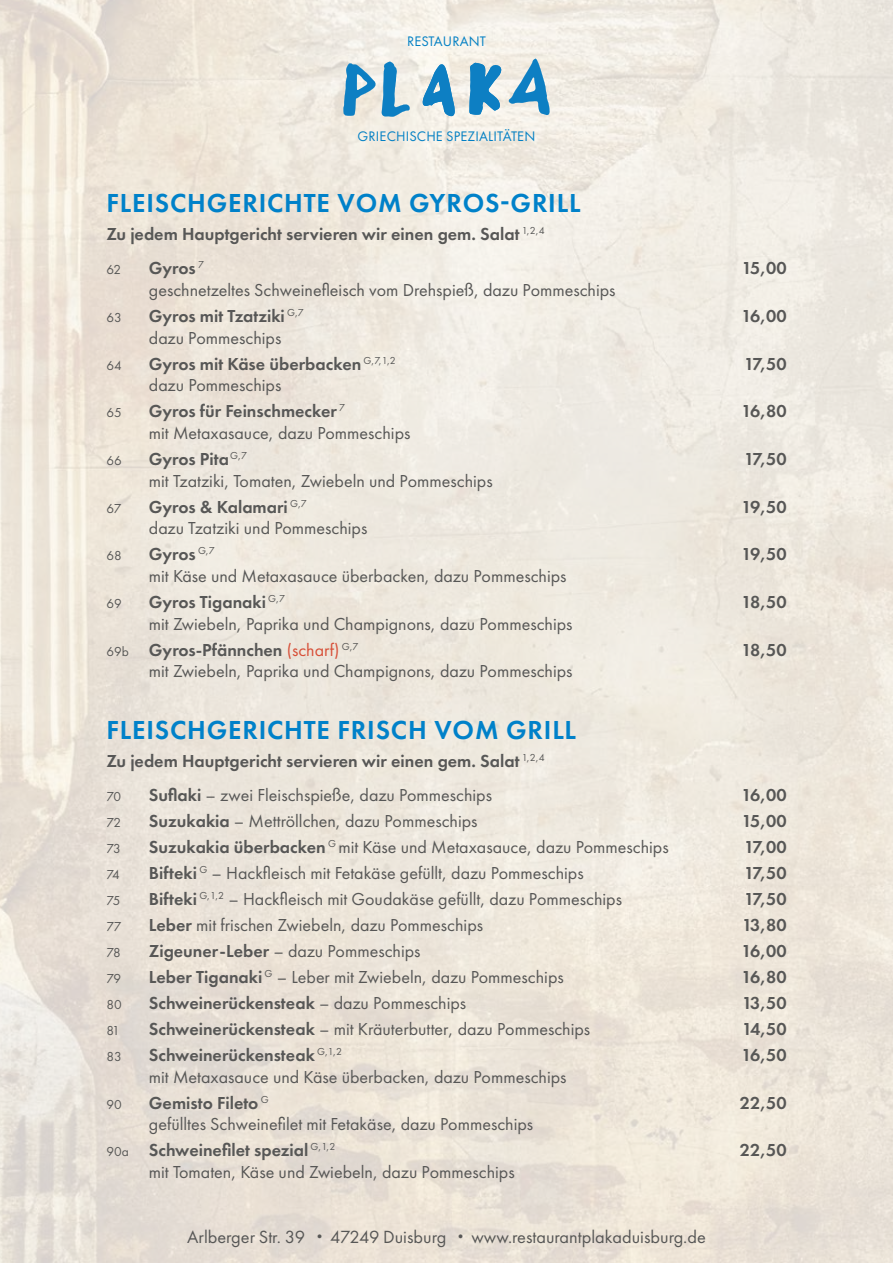
<style>
.page{position:relative;width:893px;height:1263px;background:#fff}
.page>*{position:absolute;margin:0;border:0;box-sizing:border-box;transform-origin:0 0}
.t1{font:600 27px "Futura PT";letter-spacing:.03em;color:#0081c9}
.t2{font:18.3px "Futura PT";color:#575756}
.t3{font:18px/26px "Futura PT";color:#575756}
.t4{font:600 18px "Futura PT";color:#575756}
.t5{font:14.25px "Futura PT";letter-spacing:.01em;color:#0380c4}
.t6{font:13.5px "Futura PT";letter-spacing:-.02em;color:#575756}
.s1{font-size:13.5px}
.s2{font-weight:600}
.s3{color:#d74f38}
.s4{font-weight:400}
.s5{font-size:13.65px}
</style>
<div class="page">
<svg style="left:509px;top:59px;width:41px;height:56px"></svg>
<svg style="left:423px;top:64px;width:32px;height:53px"></svg>
<svg style="left:343px;top:62px;width:67px;height:55px"></svg>
<svg style="left:469px;top:63px;width:32px;height:52px"></svg>
<p class="t5" style="left:407px;top:33px;width:80px">RESTAURANT</p>
<p class="t5" style="left:358px;top:128px;width:179px">GRIECHISCHE SPEZIALITÄTEN</p>
<h1 class="t1" style="left:106px;top:186px;width:476px">FLEISCHGERICHTE VOM GYROS-GRILL</h1>
<p class="t4" style="left:106px;top:222px;width:440px">Zu jedem Hauptgericht servieren wir einen gem. Salat <sup>1,2,4</sup></p>
<p class="t6" style="left:106px;top:262px;width:16px">62</p>
<p class="t4" style="left:149px;top:257px;width:57px">Gyros <sup>7</sup></p>
<p class="t4" style="left:742px;top:257px;width:46px">15,00</p>
<p class="t3" style="left:149px;top:277px;width:468px">geschnetzeltes Schweinefleisch vom Drehspieß, dazu Pommeschips</p>
<p class="t6" style="left:106px;top:309px;width:17px">63</p>
<p class="t4" style="left:149px;top:305px;width:157px">Gyros mit Tzatziki <sup>G,7</sup></p>
<p class="t4" style="left:742px;top:305px;width:47px">16,00</p>
<p class="t3" style="left:149px;top:324px;width:134px">dazu Pommeschips</p>
<p class="t6" style="left:106px;top:357px;width:17px">64</p>
<p class="t4" style="left:149px;top:352px;width:248px">Gyros mit Käse überbacken <sup>G,7,1,2</sup></p>
<p class="t4" style="left:744px;top:352px;width:44px">17,50</p>
<p class="t3" style="left:149px;top:372px;width:134px">dazu Pommeschips</p>
<p class="t6" style="left:106px;top:405px;width:17px">65</p>
<p class="t4" style="left:149px;top:400px;width:198px">Gyros für Feinschmecker <sup>7</sup></p>
<p class="t4" style="left:742px;top:400px;width:47px">16,80</p>
<p class="t3" style="left:149px;top:420px;width:263px">mit Metaxasauce, dazu Pommeschips</p>
<p class="t6" style="left:106px;top:452px;width:17px">66</p>
<p class="t4" style="left:149px;top:448px;width:100px">Gyros Pita<sup>G,7</sup></p>
<p class="t4" style="left:744px;top:448px;width:44px">17,50</p>
<p class="t3" style="left:149px;top:467px;width:345px">mit Tzatziki, Tomaten, Zwiebeln und Pommeschips</p>
<p class="t6" style="left:106px;top:500px;width:16px">67</p>
<p class="t4" style="left:149px;top:495px;width:159px">Gyros &amp; Kalamari <sup>G,7</sup></p>
<p class="t4" style="left:742px;top:495px;width:47px">19,50</p>
<p class="t3" style="left:149px;top:515px;width:220px">dazu Tzatziki und Pommeschips</p>
<p class="t6" style="left:106px;top:548px;width:17px">68</p>
<p class="t4" style="left:149px;top:543px;width:67px">Gyros <sup>G,7</sup></p>
<p class="t4" style="left:742px;top:543px;width:47px">19,50</p>
<p class="t3" style="left:149px;top:563px;width:419px">mit Käse und Metaxasauce überbacken, dazu Pommeschips</p>
<p class="t6" style="left:106px;top:595px;width:17px">69</p>
<p class="t4" style="left:149px;top:591px;width:138px">Gyros Tiganaki <sup>G,7</sup></p>
<p class="t4" style="left:742px;top:591px;width:47px">18,50</p>
<p class="t3" style="left:106px;top:610px;width:468px;text-indent:43px">mit Zwiebeln, Paprika und Champignons, dazu Pommeschips<br><span class="s1">69b</span> <span class="s2">Gyros-Pfännchen</span> <span class="s3">(scharf)</span> <sup>G,7</sup></p>
<p class="t4" style="left:742px;top:638px;width:47px">18,50</p>
<p class="t3" style="left:149px;top:658px;width:425px">mit Zwiebeln, Paprika und Champignons, dazu Pommeschips</p>
<h1 class="t1" style="left:106px;top:713px;width:471px">FLEISCHGERICHTE FRISCH VOM GRILL</h1>
<p class="t4" style="left:106px;top:749px;width:440px">Zu jedem Hauptgericht servieren wir einen gem. Salat <sup>1,2,4</sup></p>
<p class="t6" style="left:106px;top:789px;width:16px">70</p>
<p class="t3" style="left:149px;top:782px;width:345px"><span class="s2">Suflaki</span> – zwei Fleischspieße, dazu Pommeschips</p>
<p class="t4" style="left:742px;top:784px;width:47px">16,00</p>
<p class="t6" style="left:106px;top:815px;width:16px">72</p>
<p class="t3" style="left:149px;top:808px;width:330px"><span class="s2">Suzukakia</span> – Mettröllchen, dazu Pommeschips</p>
<p class="t4" style="left:742px;top:810px;width:46px">15,00</p>
<p class="t6" style="left:106px;top:841px;width:16px">73</p>
<p class="t3" style="left:149px;top:834px;width:521px"><span class="s2">Suzukakia überbacken</span> <sup>G</sup> mit Käse und Metaxasauce, dazu Pommeschips</p>
<p class="t4" style="left:744px;top:836px;width:44px">17,00</p>
<p class="t6" style="left:106px;top:867px;width:15px">74</p>
<p class="t3" style="left:149px;top:860px;width:436px"><span class="s2">Bifteki</span> <sup>G</sup> – Hackfleisch mit Fetakäse gefüllt, dazu Pommeschips</p>
<p class="t4" style="left:744px;top:862px;width:44px">17,50</p>
<p class="t6" style="left:106px;top:892px;width:16px">75</p>
<p class="t3" style="left:149px;top:886px;width:475px"><span class="s2">Bifteki</span> <sup>G,1,2</sup> – Hackfleisch mit Goudakäse gefüllt, dazu Pommeschips</p>
<p class="t4" style="left:744px;top:888px;width:44px">17,50</p>
<p class="t6" style="left:106px;top:918px;width:17px">77</p>
<p class="t3" style="left:149px;top:912px;width:336px"><span class="s2">Leber</span> mit frischen Zwiebeln, dazu Pommeschips</p>
<p class="t4" style="left:742px;top:914px;width:46px">13,80</p>
<p class="t6" style="left:106px;top:944px;width:16px">78</p>
<p class="t3" style="left:149px;top:938px;width:273px"><span class="s2">Zigeuner-Leber</span> – dazu Pommeschips</p>
<p class="t4" style="left:742px;top:940px;width:47px">16,00</p>
<p class="t6" style="left:106px;top:970px;width:16px">79</p>
<p class="t3" style="left:149px;top:964px;width:416px"><span class="s2">Leber Tiganaki</span> <sup>G</sup> – Leber mit Zwiebeln, dazu Pommeschips</p>
<p class="t4" style="left:742px;top:966px;width:47px">16,80</p>
<p class="t6" style="left:106px;top:996px;width:17px">80</p>
<p class="t4" style="left:149px;top:992px;width:319px">Schweinerückensteak <span class="s4">– dazu Pommeschips</span></p>
<p class="t4" style="left:742px;top:992px;width:46px">13,50</p>
<p class="t6" style="left:106px;top:1022px;width:15px">81</p>
<p class="t3" style="left:149px;top:1016px;width:443px"><span class="s2">Schweinerückensteak</span> – mit Kräuterbutter, dazu Pommeschips</p>
<p class="t4" style="left:742px;top:1017px;width:46px">14,50</p>
<p class="t6" style="left:106px;top:1048px;width:17px">83</p>
<p class="t4" style="left:149px;top:1043px;width:195px">Schweinerückensteak <sup>G,1,2</sup></p>
<p class="t4" style="left:742px;top:1043px;width:47px">16,50</p>
<p class="t3" style="left:149px;top:1063px;width:419px">mit Metaxasauce und Käse überbacken, dazu Pommeschips</p>
<p class="t6" style="left:106px;top:1096px;width:17px">90</p>
<p class="t4" style="left:149px;top:1091px;width:121px">Gemisto Fileto <sup>G</sup></p>
<p class="t4" style="left:740px;top:1091px;width:48px">22,50</p>
<p class="t3" style="left:106px;top:1111px;width:428px;text-indent:43px">gefülltes Schweinefilet mit Fetakäse, dazu Pommeschips<br><span class="s1">90a</span> <span class="s2">Schweinefilet spezial</span> <sup>G,1,2</sup></p>
<p class="t4" style="left:740px;top:1139px;width:48px">22,50</p>
<p class="t3" style="left:149px;top:1159px;width:367px">mit Tomaten, Käse und Zwiebeln, dazu Pommeschips</p>
<p class="t2" style="left:187px;top:1226px;width:520px">Arlberger Str. 39 <span class="s5">•</span> 47249 Duisburg <span class="s5">•</span> www.restaurantplakaduisburg.de</p>
</div>
